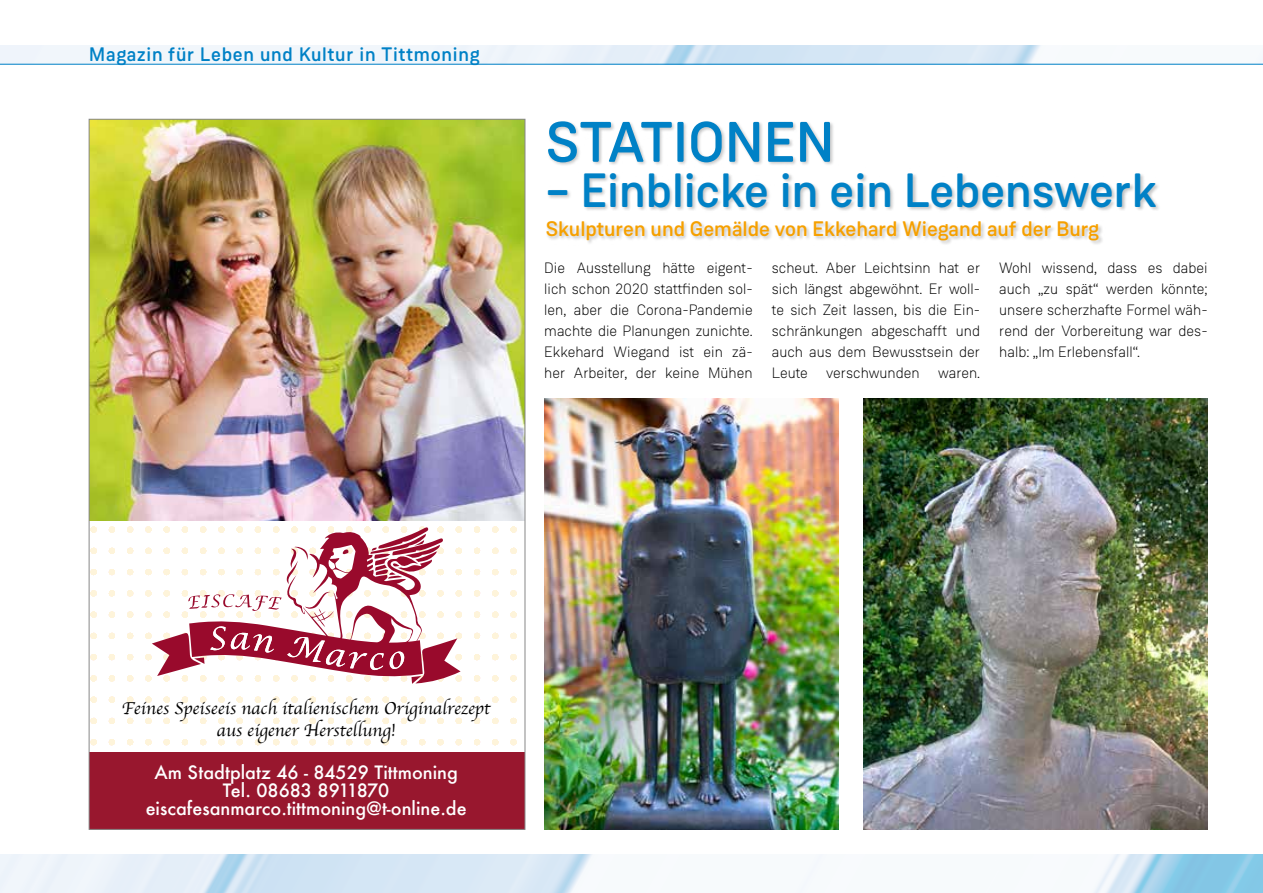
<style>
.page{position:relative;width:1263px;height:893px;background:#fff}
.page>*{position:absolute;margin:0;border:0;box-sizing:border-box;transform-origin:0 0}
.t1{font:500 57px "Weissenhof Grotesk";letter-spacing:.01em;color:#0081c6}
.t2{font:500 48px "Weissenhof Grotesk";color:#0081c6}
.t3{font:500 21px "Weissenhof Grotesk";color:#f6a000}
.t4{font:500 19.5px "Weissenhof Grotesk";letter-spacing:.04em;color:#0081c6}
.t5{font:500 18px/18px "Futura";color:#fff;text-align:center}
.t6{font:18px/21.6px "Apple Chancery";color:#000;text-align:center}
.t7{font:300 15px/21px "Weissenhof Grotesk";color:#000;text-align:justify}
</style>
<div class="page">
<img style="left:0;top:45px;width:1263px;height:19px">
<hr style="left:0;top:64px;width:1263px;height:1px;background:#0081c6">
<img style="left:0;top:855px;width:1263px;height:38px">
<img style="left:544px;top:399px;width:295px;height:430px">
<div style="left:545px;top:120px;width:615px;height:125px;background:#000;opacity:.22"></div>
<img style="left:863px;top:399px;width:345px;height:430px">
<svg style="left:91px;top:697px;width:426px;height:6px"></svg>
<svg style="left:91px;top:718px;width:426px;height:6px"></svg>
<svg style="left:91px;top:739px;width:426px;height:6px"></svg>
<svg style="left:91px;top:527px;width:426px;height:157px"></svg>
<div style="left:89px;top:752px;width:436px;height:77px;background:#98172e"></div>
<img style="left:91px;top:121px;width:432px;height:400px">
<h3 class="t4" style="left:89px;top:43px;width:392px">Magazin für Leben und Kultur in Tittmoning</h3>
<h1 class="t1" style="left:546px;top:107px;width:290px">STATIONEN</h1>
<h2 class="t2" style="left:546px;top:161px;width:613px">– Einblicke in ein Lebenswerk</h2>
<h3 class="t3" style="left:546px;top:216px;width:555px">Skulpturen und Gemälde von Ekkehard Wiegand auf der Burg</h3>
<p class="t7" style="left:544px;top:257px;width:210px">Die Ausstellung hätte eigent&shy;lich schon 2020 stattfinden sol&shy;len, aber die Corona-Pandemie machte die Planungen zunichte.<br>Ekkehard Wiegand ist ein zä&shy;her Arbeiter, der keine Mühen</p>
<p class="t7" style="left:772px;top:257px;width:210px">scheut. Aber Leichtsinn hat er sich längst abgewöhnt. Er woll&shy;te sich Zeit lassen, bis die Ein&shy;schränkungen abgeschafft und auch aus dem Bewusstsein der Leute verschwunden waren.</p>
<p class="t7" style="left:999px;top:257px;width:210px">Wohl wissend, dass es dabei auch „zu spät“ werden könnte; unsere scherzhafte Formel wäh&shy;rend der Vorbereitung war des&shy;halb: „Im Erlebensfall“.</p>
<p class="t6" style="left:122px;top:697px;width:370px">Feines Speiseeis nach italienischem Originalrezept aus eigener Herstellung!</p>
<p class="t5" style="left:146px;top:763px;width:322px">Am Stadtplatz 46 - 84529 Tittmoning<br>Tel. 08683 8911870 eiscafesanmarco.tittmoning@t-online.de</p>
</div>
